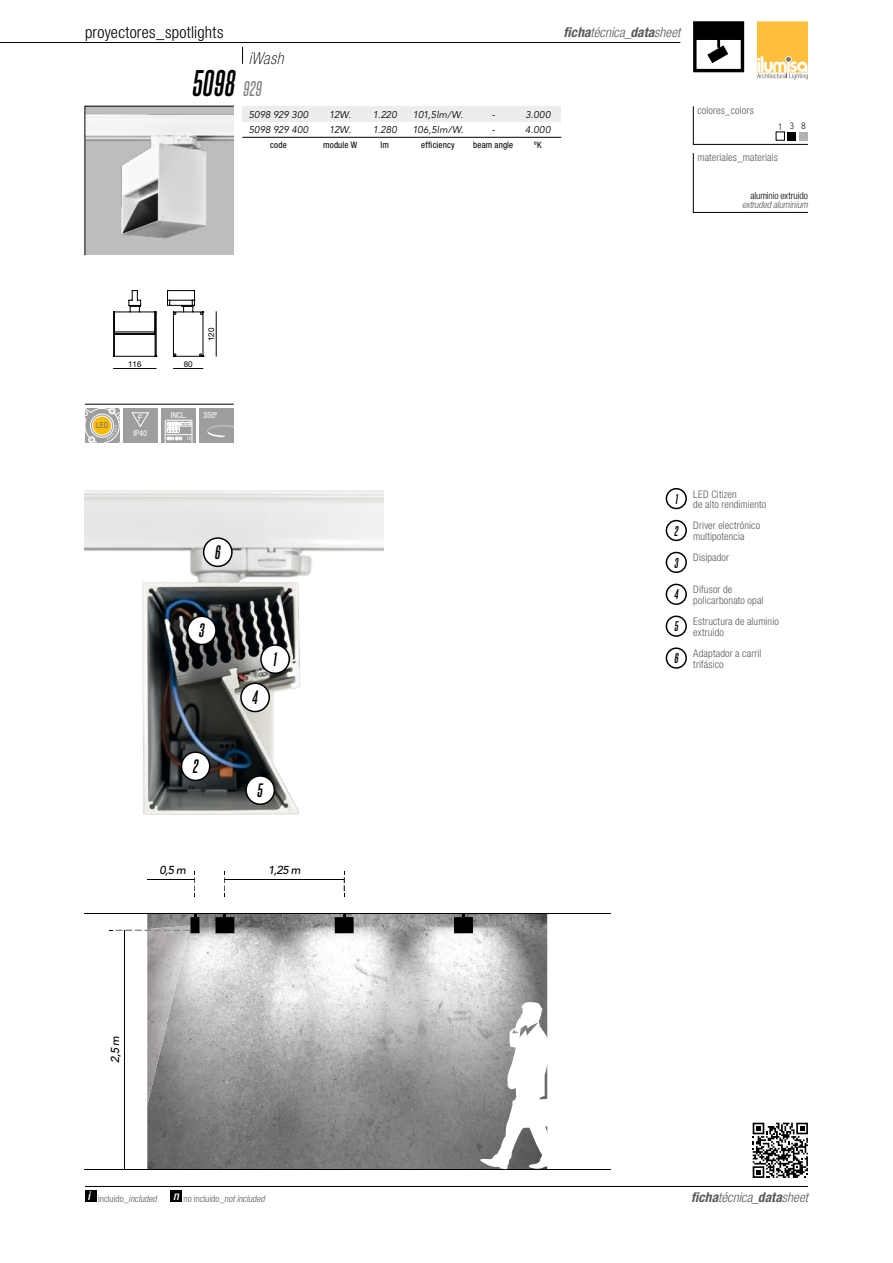
<style>
.page{position:relative;width:893px;height:1263px;background:#fff}
.page>*{position:absolute;margin:0;border:0;box-sizing:border-box;transform-origin:0 0}
.t1{font:italic 700 31.5px "Steelfish Rg";color:#000}
.t2{font:300 condensed 16.5px "Helvetica Neue LT Std";letter-spacing:.015em;color:#000}
.t3{font:italic 700 16.5px "Steelfish Rg";color:#000}
.t4{font:italic 100 condensed 16.5px "Helvetica Neue LT Std";letter-spacing:.03em;color:#000}
.t5{font:italic 300 condensed 13.5px "Helvetica Neue LT Std";color:#58585a}
.t6{font:italic 700 12px "Steelfish Rg";color:#000}
.t7{font:italic 500 11.55px "Avenir";color:#000}
.t8{font:300 condensed 10.5px/10.5px "Helvetica Neue LT Std";letter-spacing:.015em;color:#58585a}
.t9{font:italic 9.75px "Avenir";color:#000}
.t10{font:italic 300 condensed 9.75px "Helvetica Neue LT Std";letter-spacing:-.015em;color:#58585a}
.t11{font:300 condensed 9.75px "Helvetica Neue LT Std";letter-spacing:-.01em;color:#000}
.t12{font:300 condensed 9.3px "Helvetica Neue LT Std";letter-spacing:.005em;color:#58585a}
.t13{font:condensed 9px "Helvetica Neue LT Std";letter-spacing:.015em;color:#000}
.t14{font:300 9px "Avenir";color:#000;scale:.9 1}
.t15{font:condensed 8.25px "Helvetica Neue LT Std";color:#fff}
.t16{font:condensed 8.25px "Helvetica Neue LT Std";color:#707172}
.t17{font:8.1px "Helvetica Neue LT Std";color:#000}
.s1{font-weight:400;font-size:18px;color:#7b7c7e}
.s2{font-weight:700}
.s3{font-weight:500}
.s4{font-size:9.15px}
.s5{font-style:italic}
</style>
<div class="page">
<svg style="left:757px;top:21px;width:51px;height:58px;background:#faca6a"></svg>
<svg style="left:693px;top:21px;width:51px;height:51px"></svg>
<div style="left:170px;top:1191px;width:11px;height:11px;background:#000"></div>
<div style="left:85px;top:1191px;width:11px;height:11px;background:#000"></div>
<hr style="left:0;top:42px;width:680px;height:1px;background:#000">
<svg style="left:85px;top:408px;width:34px;height:34px"></svg>
<div style="left:162px;top:408px;width:34px;height:34px;background:#9c9e9f"></div>
<svg style="left:165px;top:420px;width:27px;height:22px"></svg>
<div style="left:123px;top:408px;width:34px;height:34px;background:#9c9e9f"></div>
<svg style="left:132px;top:412px;width:17px;height:15px"></svg>
<div style="left:200px;top:408px;width:34px;height:34px;background:#9c9e9f"></div>
<svg style="left:207px;top:425px;width:27px;height:12px"></svg>
<svg style="left:753px;top:1123px;width:55px;height:55px"></svg>
<hr style="left:216px;top:312px;width:1px;height:44px;background:#000">
<svg style="left:113px;top:290px;width:90px;height:79px"></svg>
<hr style="left:85px;top:404px;width:149px;height:1px;background:#000">
<svg style="left:693px;top:153px;width:115px;height:60px"></svg>
<div style="left:242px;top:106px;width:319px;height:16px;background:#eceded"></div>
<hr style="left:242px;top:137px;width:319px;height:1px;background:#000">
<svg style="left:693px;top:106px;width:115px;height:39px"></svg>
<img style="left:147px;top:914px;width:400px;height:255px">
<hr style="left:85px;top:1169px;width:526px;height:1px;background:#000">
<hr style="left:124px;top:930px;width:1px;height:239px;background:#000">
<div style="left:215px;top:917px;width:19px;height:16px;background:#000"></div>
<svg style="left:480px;top:1002px;width:68px;height:168px"></svg>
<hr style="left:85px;top:913px;width:526px;height:1px;background:#000">
<div style="left:335px;top:917px;width:19px;height:16px;background:#000"></div>
<div style="left:454px;top:917px;width:19px;height:16px;background:#000"></div>
<hr style="left:224px;top:879px;width:120px;height:1px;background:#000">
<svg style="left:344px;top:872px;width:1px;height:25px"></svg>
<svg style="left:224px;top:872px;width:1px;height:25px"></svg>
<div style="left:190px;top:917px;width:10px;height:16px;background:#000"></div>
<hr style="left:147px;top:879px;width:48px;height:1px;background:#000">
<svg style="left:194px;top:872px;width:1px;height:25px"></svg>
<img style="left:147px;top:926px;width:42px;height:180px">
<svg style="left:110px;top:930px;width:81px;height:1px"></svg>
<img style="left:85px;top:490px;width:298px;height:325px">
<div style="left:261px;top:645px;width:28px;height:28px;background:#fff;border-radius:50%"></div>
<div style="left:260px;top:644px;width:30px;height:30px;border:2px solid #000;border-radius:50%"></div>
<div style="left:181px;top:752px;width:29px;height:28px;background:#fff;border-radius:50%"></div>
<div style="left:181px;top:751px;width:29px;height:30px;border:2px solid #000;border-radius:50%"></div>
<div style="left:188px;top:616px;width:28px;height:28px;background:#fff;border-radius:50%"></div>
<div style="left:187px;top:615px;width:30px;height:30px;border:2px solid #000;border-radius:50%"></div>
<div style="left:241px;top:683px;width:28px;height:28px;background:#fff;border-radius:50%"></div>
<div style="left:240px;top:682px;width:30px;height:30px;border:2px solid #000;border-radius:50%"></div>
<div style="left:246px;top:776px;width:28px;height:28px;background:#fff;border-radius:50%"></div>
<div style="left:245px;top:775px;width:30px;height:30px;border:2px solid #000;border-radius:50%"></div>
<div style="left:204px;top:538px;width:28px;height:28px;background:#fff;border-radius:50%"></div>
<div style="left:203px;top:537px;width:30px;height:30px;border:2px solid #000;border-radius:50%"></div>
<div style="left:666px;top:488px;width:21px;height:21px;border:2px solid #000;border-radius:50%"></div>
<div style="left:666px;top:520px;width:21px;height:21px;border:2px solid #000;border-radius:50%"></div>
<div style="left:666px;top:552px;width:21px;height:21px;border:2px solid #000;border-radius:50%"></div>
<div style="left:666px;top:584px;width:21px;height:21px;border:2px solid #000;border-radius:50%"></div>
<div style="left:666px;top:615px;width:21px;height:22px;border:2px solid #000;border-radius:50%"></div>
<div style="left:666px;top:647px;width:21px;height:22px;border:2px solid #000;border-radius:50%"></div>
<svg style="left:242px;top:47px;width:1px;height:17px"></svg>
<hr style="left:85px;top:1186px;width:723px;height:1px;background:#000">
<svg style="left:85px;top:106px;width:149px;height:149px"></svg>
<h2 class="t2" style="left:85px;top:22px;width:140px">proyectores_spotlights</h2>
<h2 class="t4" style="left:249px;top:49px;width:36px">iWash</h2>
<h1 class="t1" style="left:191px;top:64px;width:71px">5098 <span class="s1">929</span></h1>
<p class="t9" style="left:249px;top:109px;width:61px">5098 929 300</p>
<p class="t9" style="left:329px;top:109px;width:23px">12W.</p>
<p class="t9" style="left:373px;top:109px;width:26px">1.220</p>
<p class="t9" style="left:413px;top:109px;width:52px">101,5lm/W.</p>
<p class="t9" style="left:492px;top:109px;width:5px">-</p>
<p class="t9" style="left:525px;top:109px;width:27px">3.000</p>
<p class="t9" style="left:249px;top:124px;width:61px">5098 929 400</p>
<p class="t9" style="left:329px;top:124px;width:23px">12W.</p>
<p class="t9" style="left:373px;top:124px;width:26px">1.280</p>
<p class="t9" style="left:412px;top:124px;width:53px">106,5lm/W.</p>
<p class="t9" style="left:492px;top:124px;width:5px">-</p>
<p class="t9" style="left:525px;top:124px;width:27px">4.000</p>
<p class="t13" style="left:270px;top:140px;width:18px">code</p>
<p class="t13" style="left:323px;top:140px;width:35px">module W</p>
<p class="t13" style="left:381px;top:140px;width:10px">lm</p>
<p class="t13" style="left:421px;top:140px;width:35px">efficiency</p>
<p class="t13" style="left:473px;top:140px;width:41px">beam angle</p>
<p class="t13" style="left:534px;top:140px;width:9px">ºK</p>
<p class="t5" style="left:564px;top:24px;width:118px"><span class="s2">ficha</span>técnica<span class="s3">_</span><span class="s2">data</span>sheet</p>
<p class="t8" style="left:697px;top:105px;width:58px">colores_colors</p>
<p class="t14" style="left:778px;top:121px;width:32px"><span class="s4">1</span>38</p>
<p class="t8" style="left:697px;top:152px;width:82px">materiales_materials</p>
<p class="t11" style="left:750px;top:190px;width:59px">aluminio extruido</p>
<p class="t10" style="left:742px;top:199px;width:67px">extruded aluminium</p>
<p class="t17" style="left:128px;top:359px;width:15px">116</p>
<p class="t16" style="left:96px;top:421px;width:14px">LED</p>
<p class="t15" style="left:134px;top:428px;width:15px">IP40</p>
<p class="t17" style="left:184px;top:359px;width:11px">80</p>
<p class="t17" style="left:206px;top:341px;width:15px;rotate:-90deg">120</p>
<p class="t15" style="left:171px;top:411px;width:18px">INCL.</p>
<p class="t15" style="left:203px;top:410px;width:16px">350º</p>
<h2 class="t3" style="left:214px;top:542px;width:7px">6</h2>
<h2 class="t3" style="left:199px;top:621px;width:7px">3</h2>
<h2 class="t3" style="left:192px;top:756px;width:7px">2</h2>
<h2 class="t3" style="left:252px;top:687px;width:7px">4</h2>
<h2 class="t3" style="left:273px;top:649px;width:5px">1</h2>
<h2 class="t3" style="left:257px;top:780px;width:7px">5</h2>
<p class="t7" style="left:159px;top:863px;width:28px">0,5 m</p>
<p class="t7" style="left:268px;top:863px;width:34px">1,25 m</p>
<p class="t6" style="left:675px;top:491px;width:4px">1</p>
<p class="t8" style="left:693px;top:488px;width:75px">LED Citizen<br>de alto rendimiento</p>
<p class="t6" style="left:674px;top:523px;width:5px">2</p>
<p class="t8" style="left:693px;top:520px;width:68px">Driver electrónico multipotencia</p>
<p class="t6" style="left:674px;top:555px;width:5px">3</p>
<p class="t8" style="left:693px;top:552px;width:37px">Disipador</p>
<p class="t6" style="left:674px;top:587px;width:5px">4</p>
<p class="t8" style="left:693px;top:584px;width:72px">Difusor de policarbonato opal</p>
<p class="t6" style="left:674px;top:619px;width:5px">5</p>
<p class="t8" style="left:693px;top:616px;width:87px">Estructura de aluminio extruido</p>
<p class="t6" style="left:674px;top:651px;width:5px">6</p>
<p class="t8" style="left:693px;top:648px;width:70px">Adaptador a carril trifásico</p>
<p class="t7" style="left:109px;top:1063px;width:28px;rotate:-90deg">2,5 m</p>
<p class="t12" style="left:88px;top:1193px;width:70px"><sup>i</sup> incluido_<span class="s5">included</span></p>
<p class="t12" style="left:173px;top:1193px;width:93px"><sup>n</sup> no incluido_<span class="s5">not included</span></p>
<p class="t5" style="left:691px;top:1189px;width:118px"><span class="s2">ficha</span>técnica<span class="s3">_</span><span class="s2">data</span>sheet</p>
</div>
